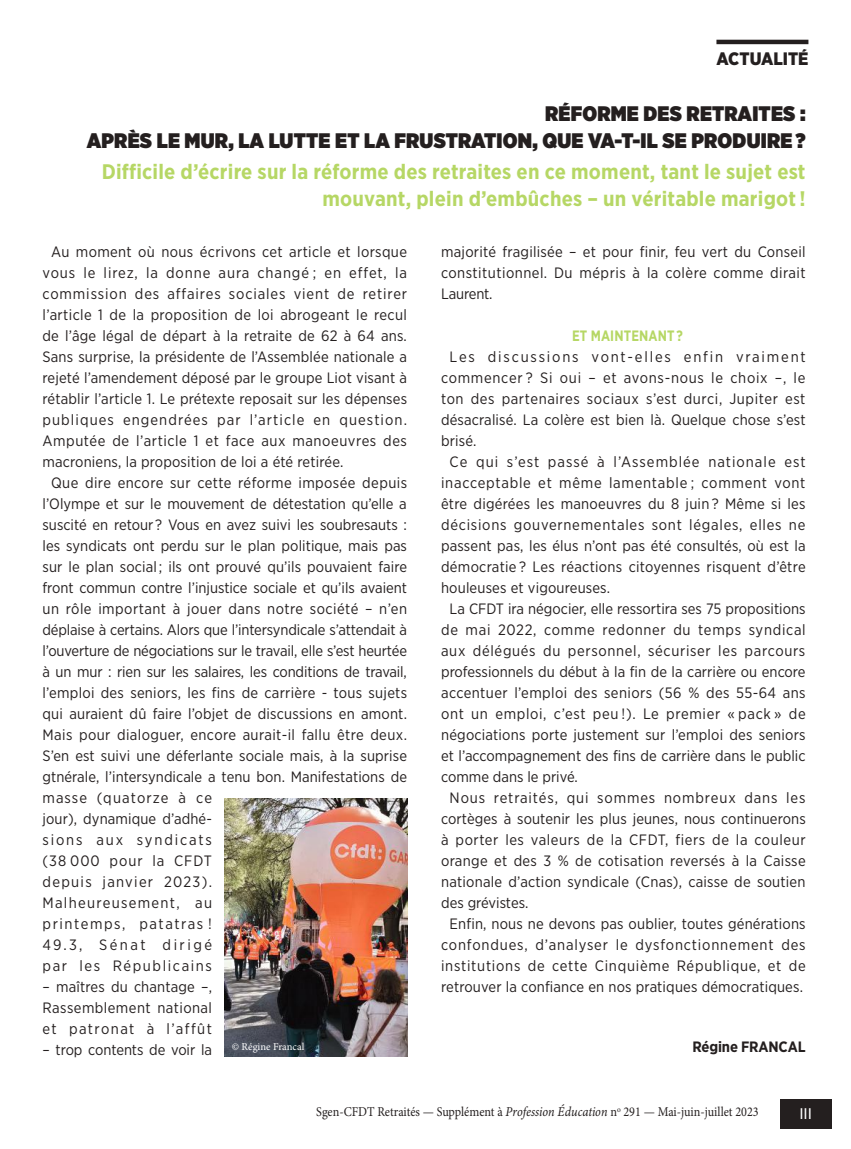
<style>
.page{position:relative;width:851px;height:1149px;background:#fff}
.page>*{position:absolute;margin:0;border:0;box-sizing:border-box;transform-origin:0 0}
.t1{font:700 21px/27px "Gotham Narrow";letter-spacing:.01em;color:#b6d765;text-align:right}
.t2{font:900 21px/27px "Gotham Narrow";letter-spacing:.01em;color:#241f1f;text-align:right}
.t3{font:900 18px "Gotham Narrow";letter-spacing:-.005em;color:#241f1f}
.t4{font:15px/21px "Gotham Narrow";letter-spacing:.015em;color:#241f1f;text-align:justify}
.t5{font:15px "Gotham Narrow";letter-spacing:.045em;color:#241f1f}
.t6{font:15px "Gotham Narrow";letter-spacing:-.01em;color:#241f1f}
.t7{font:15px "Gotham Narrow";letter-spacing:.05em;color:#241f1f}
.t8{font:15px "Gotham Narrow";letter-spacing:.06em;color:#241f1f}
.t9{font:15px "Gotham Narrow";letter-spacing:.035em;color:#241f1f}
.t10{font:15px "Gotham Narrow";letter-spacing:.065em;color:#241f1f}
.t11{font:15px "Gotham Narrow";letter-spacing:.04em;color:#241f1f}
.t12{font:15px "Gotham Narrow";letter-spacing:.055em;color:#241f1f}
.t13{font:15px "Gotham Narrow";letter-spacing:.07em;color:#241f1f}
.t14{font:15px "Gotham Narrow";letter-spacing:.085em;color:#241f1f}
.t15{font:15px "Gotham Narrow";letter-spacing:.105em;color:#241f1f}
.t16{font:15px "Gotham Narrow";letter-spacing:.12em;color:#241f1f}
.t17{font:15px "Gotham Narrow";letter-spacing:-.005em;color:#241f1f}
.t18{font:15px "Gotham Narrow";letter-spacing:.125em;color:#241f1f}
.t19{font:15px "Gotham Narrow";letter-spacing:.165em;color:#241f1f}
.t20{font:700 15px "Gotham Narrow";letter-spacing:.01em;color:#b6d765;scale:.9 1}
.t21{font:700 15px "Gotham Narrow";letter-spacing:-.01em;color:#241f1f}
.t22{font:15px "Arial";color:#fff}
.t23{font:13.5px "Minion Pro";color:#241f1f;scale:.9 1}
.t24{font:10.5px "Minion Pro";color:#fff}
.s1{font-family:"Minion Variable Concept";font-style:italic}
</style>
<div class="page">
<div style="left:780px;top:1098px;width:51px;height:30px;background:#241f1f"></div>
<hr style="left:716px;top:40px;width:92px;height:4px;background:#241f1f">
<img style="left:225px;top:798px;width:182px;height:257px">
<p class="t3" style="left:716px;top:47px;width:93px">ACTUALITÉ</p>
<h1 class="t2" style="left:87px;top:100px;width:720px">RÉFORME DES RETRAITES :<br>APRÈS LE MUR, LA LUTTE ET LA FRUSTRATION, QUE VA-T-IL SE PRODUIRE ?</h1>
<h1 class="t1" style="left:102px;top:158px;width:705px">Difficile d’écrire sur la réforme des retraites en ce moment, tant le sujet est mouvant, plein d’embûches – un véritable marigot !</h1>
<p class="t4" style="left:51px;top:240px;width:357px">Au moment où nous écrivons cet article et lorsque</p>
<p class="t8" style="left:43px;top:263px;width:366px">vous le lirez, la donne aura changé ; en effet, la</p>
<p class="t8" style="left:43px;top:284px;width:366px">commission des affaires sociales vient de retirer</p>
<p class="t4" style="left:43px;top:303px;width:366px">l’article 1 de la proposition de loi abrogeant le recul</p>
<p class="t4" style="left:43px;top:324px;width:366px">de l’âge légal de départ à la retraite de 62 à 64 ans.</p>
<p class="t4" style="left:43px;top:345px;width:366px">Sans surprise, la présidente de l’Assemblée nationale a</p>
<p class="t4" style="left:43px;top:366px;width:366px">rejeté l’amendement déposé par le groupe Liot visant à</p>
<p class="t4" style="left:43px;top:387px;width:366px">rétablir l’article 1. Le prétexte reposait sur les dépenses</p>
<p class="t13" style="left:43px;top:410px;width:366px">publiques engendrées par l’article en question.</p>
<p class="t9" style="left:43px;top:431px;width:366px">Amputée de l’article 1 et face aux manoeuvres des</p>
<p class="t4" style="left:43px;top:450px;width:302px">macroniens, la proposition de loi a été retirée.</p>
<p class="t4" style="left:51px;top:471px;width:357px">Que dire encore sur cette réforme imposée depuis</p>
<p class="t4" style="left:43px;top:492px;width:366px">l’Olympe et sur le mouvement de détestation qu’elle a</p>
<p class="t4" style="left:43px;top:513px;width:366px">suscité en retour ? Vous en avez suivi les soubresauts :</p>
<p class="t4" style="left:43px;top:534px;width:366px">les syndicats ont perdu sur le plan politique, mais pas</p>
<p class="t4" style="left:43px;top:555px;width:366px">sur le plan social ; ils ont prouvé qu’ils pouvaient faire</p>
<p class="t4" style="left:43px;top:576px;width:366px">front commun contre l’injustice sociale et qu’ils avaient</p>
<p class="t4" style="left:43px;top:597px;width:366px">un rôle important à jouer dans notre société – n’en</p>
<p class="t6" style="left:43px;top:620px;width:366px">déplaise à certains. Alors que l’intersyndicale s’attendait à</p>
<p class="t6" style="left:43px;top:641px;width:366px">l’ouverture de négociations sur le travail, elle s’est heurtée</p>
<p class="t6" style="left:43px;top:662px;width:366px">à un mur : rien sur les salaires, les conditions de travail,</p>
<p class="t4" style="left:43px;top:681px;width:366px">l’emploi des seniors, les fins de carrière - tous sujets</p>
<p class="t4" style="left:43px;top:702px;width:366px">qui auraient dû faire l’objet de discussions en amont.</p>
<p class="t4" style="left:43px;top:723px;width:366px">Mais pour dialoguer, encore aurait-il fallu être deux.</p>
<p class="t4" style="left:43px;top:744px;width:366px">S’en est suivi une déferlante sociale mais, à la suprise</p>
<p class="t4" style="left:43px;top:765px;width:366px">gtnérale, l’intersyndicale a tenu bon. Manifestations de</p>
<p class="t10" style="left:43px;top:788px;width:171px">masse (quatorze à ce</p>
<p class="t4" style="left:43px;top:807px;width:169px">jour), dynamique d’adhé-</p>
<p class="t18" style="left:43px;top:830px;width:171px">sions aux syndicats</p>
<p class="t10" style="left:43px;top:851px;width:171px">(38 000 pour la CFDT</p>
<p class="t14" style="left:43px;top:872px;width:171px">depuis janvier 2023).</p>
<p class="t14" style="left:43px;top:893px;width:171px">Malheureusement, au</p>
<p class="t15" style="left:43px;top:914px;width:171px">printemps, patatras !</p>
<p class="t19" style="left:43px;top:935px;width:171px">49.3, Sénat dirigé</p>
<p class="t15" style="left:43px;top:956px;width:171px">par les Républicains</p>
<p class="t4" style="left:43px;top:975px;width:171px">– maîtres du chantage –, Rassemblement national et patronat à l’affût</p>
<p class="t17" style="left:43px;top:1040px;width:171px">– trop contents de voir la</p>
<p class="t4" style="left:441px;top:240px;width:366px">majorité fragilisée – et pour finir, feu vert du Conseil constitutionnel. Du mépris à la colère comme dirait Laurent.</p>
<p class="t20" style="left:572px;top:325px;width:125px">ET MAINTENANT ?</p>
<p class="t16" style="left:449px;top:347px;width:357px">Les discussions vont-elles enfin vraiment</p>
<p class="t5" style="left:441px;top:368px;width:366px">commencer ? Si oui – et avons-nous le choix –, le</p>
<p class="t11" style="left:441px;top:389px;width:366px">ton des partenaires sociaux s’est durci, Jupiter est</p>
<p class="t4" style="left:441px;top:408px;width:366px">désacralisé. La colère est bien là. Quelque chose s’est</p>
<p class="t4" style="left:441px;top:429px;width:37px">brisé.</p>
<p class="t10" style="left:449px;top:452px;width:357px">Ce qui s’est passé à l’Assemblée nationale est</p>
<p class="t7" style="left:441px;top:473px;width:366px">inacceptable et même lamentable ; comment vont</p>
<p class="t4" style="left:441px;top:492px;width:366px">être digérées les manoeuvres du 8 juin ? Même si les</p>
<p class="t7" style="left:441px;top:515px;width:366px">décisions gouvernementales sont légales, elles ne</p>
<p class="t4" style="left:441px;top:534px;width:366px">passent pas, les élus n’ont pas été consultés, où est la</p>
<p class="t4" style="left:441px;top:555px;width:366px">démocratie ? Les réactions citoyennes risquent d’être</p>
<p class="t4" style="left:441px;top:576px;width:171px">houleuses et vigoureuses.</p>
<p class="t4" style="left:449px;top:597px;width:357px">La CFDT ira négocier, elle ressortira ses 75 propositions</p>
<p class="t5" style="left:441px;top:620px;width:366px">de mai 2022, comme redonner du temps syndical</p>
<p class="t5" style="left:441px;top:641px;width:366px">aux délégués du personnel, sécuriser les parcours</p>
<p class="t4" style="left:441px;top:660px;width:366px">professionnels du début à la fin de la carrière ou encore</p>
<p class="t4" style="left:441px;top:681px;width:366px">accentuer l’emploi des seniors (56 % des 55-64 ans</p>
<p class="t5" style="left:441px;top:704px;width:366px">ont un emploi, c’est peu !). Le premier « pack » de</p>
<p class="t4" style="left:441px;top:723px;width:366px">négociations porte justement sur l’emploi des seniors</p>
<p class="t4" style="left:441px;top:744px;width:366px">et l’accompagnement des fins de carrière dans le public</p>
<p class="t4" style="left:441px;top:765px;width:138px">comme dans le privé.</p>
<p class="t8" style="left:449px;top:788px;width:357px">Nous retraités, qui sommes nombreux dans les</p>
<p class="t4" style="left:441px;top:807px;width:366px">cortèges à soutenir les plus jeunes, nous continuerons</p>
<p class="t9" style="left:441px;top:830px;width:366px">à porter les valeurs de la CFDT, fiers de la couleur</p>
<p class="t4" style="left:441px;top:849px;width:366px">orange et des 3 % de cotisation reversés à la Caisse</p>
<p class="t4" style="left:441px;top:870px;width:366px">nationale d’action syndicale (Cnas), caisse de soutien</p>
<p class="t4" style="left:441px;top:891px;width:89px">des grévistes.</p>
<p class="t4" style="left:449px;top:912px;width:357px">Enfin, nous ne devons pas oublier, toutes générations</p>
<p class="t12" style="left:441px;top:935px;width:366px">confondues, d’analyser le dysfonctionnement des</p>
<p class="t7" style="left:441px;top:956px;width:366px">institutions de cette Cinquième République, et de</p>
<p class="t4" style="left:441px;top:975px;width:363px">retrouver la confiance en nos pratiques démocratiques.</p>
<p class="t24" style="left:232px;top:1039px;width:74px">© Régine Francal</p>
<p class="t21" style="left:692px;top:1036px;width:115px">Régine FRANCAL</p>
<p class="t23" style="left:316px;top:1102px;width:493px">Sgen-CFDT Retraités — Supplément à <span class="s1">Profession Éducation</span> n<sup>o</sup> 291 — Mai-juin-juillet 2023</p>
<p class="t22" style="left:799px;top:1103px;width:14px">III</p>
</div>
